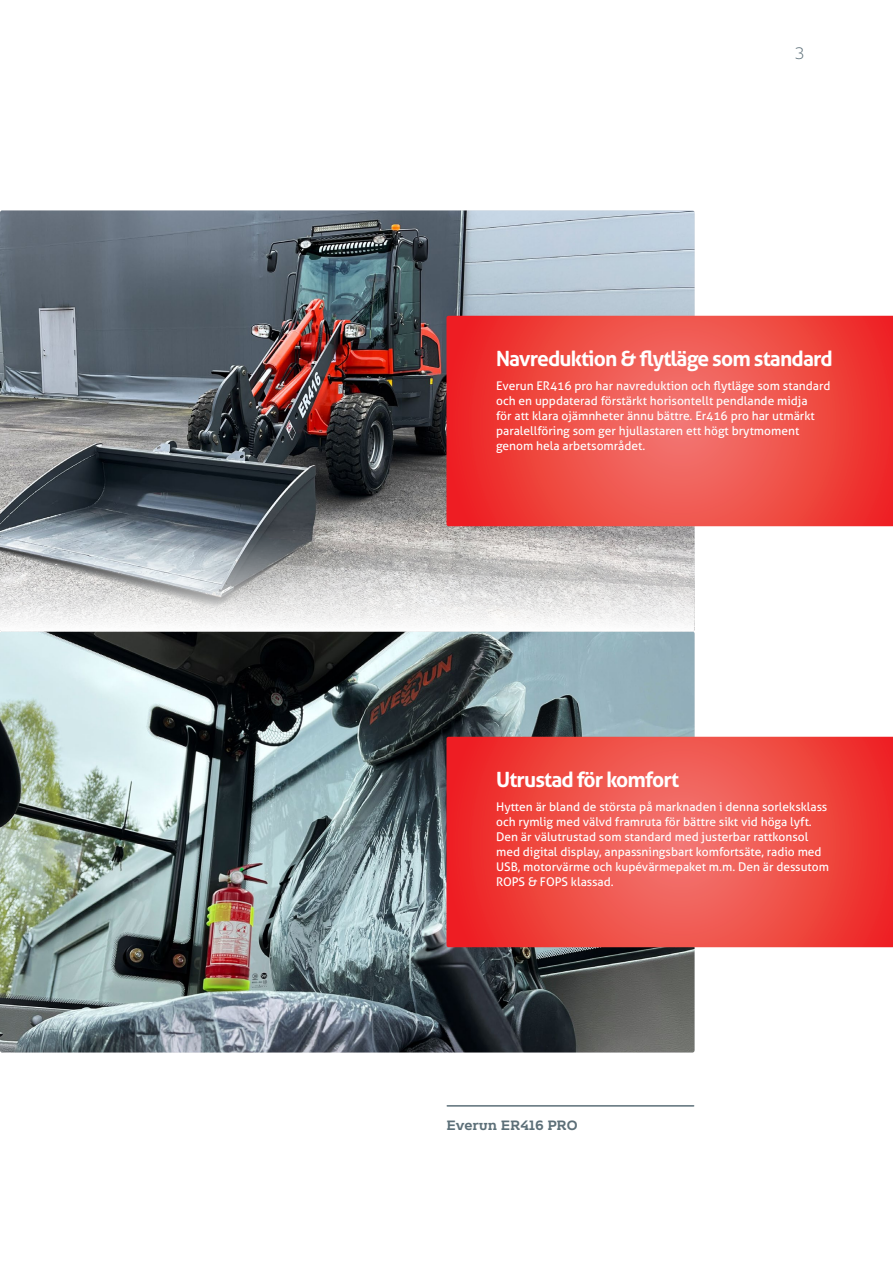
<style>
.page{position:relative;width:893px;height:1263px;background:#fff}
.page>*{position:absolute;margin:0;border:0;box-sizing:border-box;transform-origin:0 0}
.Product_header{font:700 21px "Aller";letter-spacing:-.04em;color:#fff}
.Website_address___page_no{font:300 16.5px "Kontrapunkt Bob";color:#5c6f78}
.Picture_text{font:700 13.5px "Kontrapunkt Bob";color:#5c6f78}
.Product_header-2{font:12px/15px "Aller";color:#fff}
</style>
<div class="page">
<img style="left:0;top:210px;width:694px;height:842px">
<img style="left:0;top:631px;width:694px;height:421px;border-radius:2px">
<svg style="left:446px;top:737px;width:447px;height:210px;background:#ef4a44"></svg>
<svg style="left:446px;top:316px;width:447px;height:210px;background:#ef4a44"></svg>
<svg style="left:0;top:526px;width:694px;height:105px"></svg>
<hr style="left:447px;top:1105px;width:247px;height:1px;background:#5c6f78">
<p class="Website_address___page_no" style="left:795px;top:44px;width:11px">3</p>
<p class="Product_header" style="left:496px;top:346px;width:338px">Navreduktion &amp; flytläge som standard</p>
<p class="Product_header-2" style="left:496px;top:378px;width:336px">Everun ER416 pro har navreduktion och flytläge som standard och en uppdaterad förstärkt horisontellt pendlande midja<br>för att klara ojämnheter ännu bättre. Er416 pro har utmärkt paralellföring som ger hjullastaren ett högt brytmoment genom hela arbetsområdet.</p>
<p class="Product_header" style="left:496px;top:767px;width:184px">Utrustad för komfort</p>
<p class="Product_header-2" style="left:496px;top:799px;width:334px">Hytten är bland de största på marknaden i denna sorleksklass och rymlig med välvd framruta för bättre sikt vid höga lyft.<br>Den är välutrustad som standard med justerbar rattkonsol med digital display, anpassningsbart komfortsäte, radio med USB, motorvärme och kupévärmepaket m.m. Den är dessutom ROPS &amp; FOPS klassad.</p>
<p class="Picture_text" style="left:446px;top:1117px;width:133px">Everun ER416 PRO</p>
</div>
